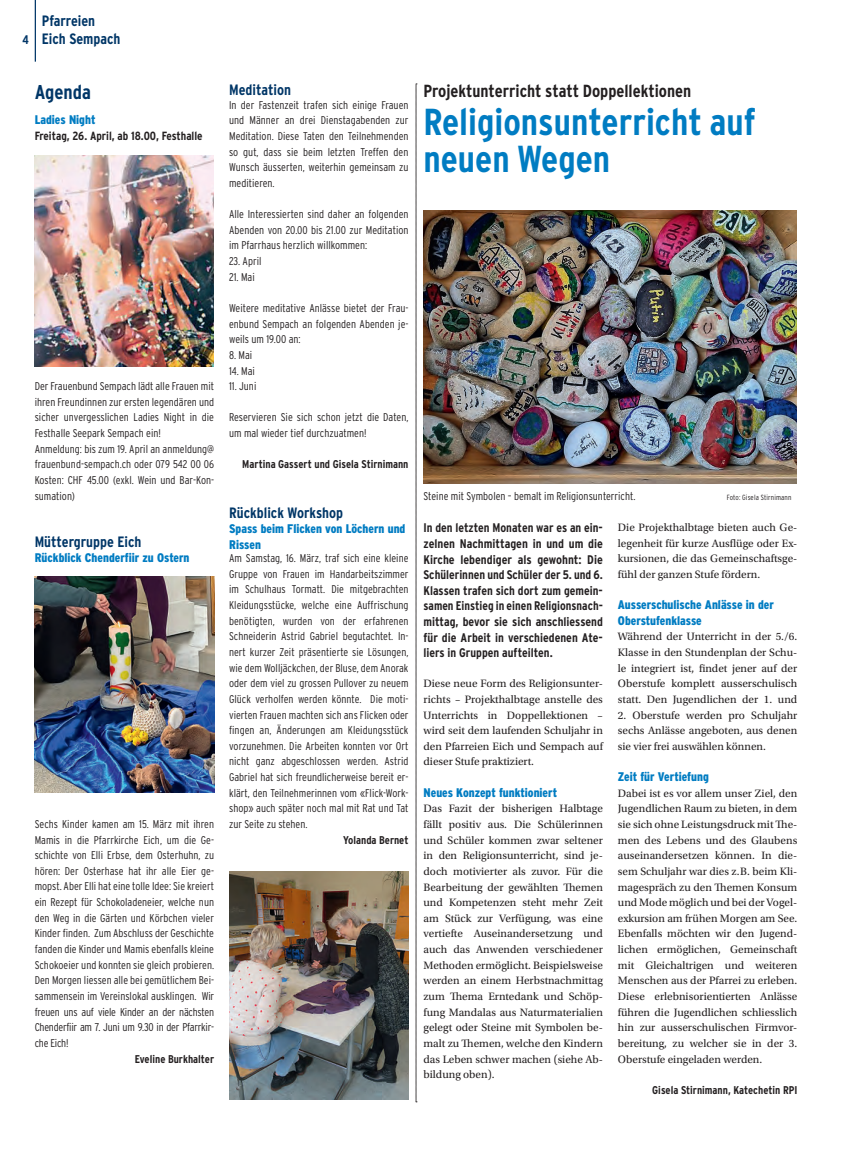
<style>
.page{position:relative;width:851px;height:1170px;background:#fff}
.page>*{position:absolute;margin:0;border:0;box-sizing:border-box;transform-origin:0 0}
.t1{font:700 37.5px/37.5px "Interstate Condensed";color:#007cc2}
.t2{font:700 20px "Interstate Condensed";color:#003667}
.t3{font:700 17.5px "Interstate Condensed";color:#231f20}
.t4{font:700 15px/18px "Interstate Condensed";color:#003667}
.t5{font:700 12.5px/15.6px "Interstate Condensed";color:#231f20;text-align:justify}
.t6{font:900 condensed 12.5px/15.6px "Interstate";color:#007cc2}
.t7{font:700 12.5px "Interstate Condensed";color:#003667}
.t8{font:700 11.88px "Interstate Condensed";color:#231f20}
.t9{font:300 condensed 11.25px/15.6px "Interstate";color:#231f20;text-align:justify}
.t10{font:11.25px/15.6px "Utopia Std";color:#231f20;text-align:justify}
.t11{font:700 11.25px "Interstate Condensed";color:#231f20}
.t12{font:300 11.25px "Interstate Condensed";color:#231f20}
.t13{font:300 7.5px "Interstate Condensed";letter-spacing:.02em;color:#231f20}
</style>
<div class="page">
<hr style="left:35px;top:0;width:1px;height:62px;background:#003667">
<img style="left:35px;top:576px;width:179px;height:216px">
<img style="left:35px;top:155px;width:178px;height:211px">
<img style="left:423px;top:210px;width:373px;height:274px">
<img style="left:229px;top:871px;width:179px;height:227px">
<svg style="left:415px;top:84px;width:2px;height:1018px;background:#a1a0a0"></svg>
<h3 class="t4" style="left:42px;top:11px;width:80px">Pfarreien<br>Eich Sempach</h3>
<h2 class="t2" style="left:35px;top:81px;width:58px">Agenda</h2>
<p class="t6" style="left:35px;top:112px;width:62px">Ladies Night</p>
<p class="t8" style="left:35px;top:129px;width:169px">Freitag, 26. April, ab 18.00, Festhalle</p>
<p class="t7" style="left:22px;top:32px;width:8px">4</p>
<p class="t9" style="left:35px;top:378px;width:181px;text-align:left">Der Frauenbund Sempach lädt alle Frauen mit ihren Freundinnen zur ersten legendären und sicher unvergesslichen Ladies Night in die Festhalle Seepark Sempach ein!<br>Anmeldung: bis zum 19. April an anmeldung@ frauenbund-sempach.ch oder 079 542 00 06<br>Kosten: CHF 45.00 (exkl. Wein und Bar-Kon&shy;sumation)</p>
<h3 class="t4" style="left:35px;top:532px;width:108px">Müttergruppe Eich</h3>
<p class="t6" style="left:35px;top:549px;width:156px">Rückblick Chenderfiir zu Ostern</p>
<p class="t9" style="left:35px;top:816px;width:181px">Sechs Kinder kamen am 15. März mit ihren Mamis in die Pfarrkirche Eich, um die Ge&shy;schichte von Elli Erbse, dem Osterhuhn, zu hören: Der Osterhase hat ihr alle Eier ge&shy;mopst. Aber Elli hat eine tolle Idee: Sie kreiert ein Rezept für Schokoladeneier, welche nun den Weg in die Gärten und Körbchen vieler Kinder finden. Zum Abschluss der Geschichte fanden die Kinder und Mamis ebenfalls kleine Schokoeier und konnten sie gleich probieren.<br>Den Morgen liessen alle bei gemütlichem Bei&shy;sammensein im Vereinslokal ausklingen. Wir freuen uns auf viele Kinder an der nächsten Chenderfiir am 7. Juni um 9.30 in der Pfarrkir&shy;che Eich!</p>
<p class="t11" style="left:135px;top:1052px;width:81px">Eveline Burkhalter</p>
<h3 class="t4" style="left:229px;top:80px;width:63px">Meditation</h3>
<p class="t9" style="left:229px;top:97px;width:181px">In der Fastenzeit trafen sich einige Frauen und Männer an drei Dienstagabenden zur Meditation. Diese Taten den Teilnehmenden so gut, dass sie beim letzten Treffen den Wunsch äusserten, weiterhin gemeinsam zu meditieren.</p>
<p class="t9" style="left:229px;top:206px;width:181px">Alle Interessierten sind daher an folgenden Abenden von 20.00 bis 21.00 zur Meditation im Pfarrhaus herzlich willkommen:</p>
<p class="t9" style="left:229px;top:253px;width:34px">23. April</p>
<p class="t9" style="left:229px;top:269px;width:27px">21. Mai</p>
<p class="t9" style="left:229px;top:300px;width:181px">Weitere meditative Anlässe bietet der Frau&shy;enbund Sempach an folgenden Abenden je&shy;weils um 19.00 an:</p>
<p class="t9" style="left:229px;top:347px;width:25px">8. Mai</p>
<p class="t9" style="left:229px;top:362px;width:27px">14. Mai</p>
<p class="t9" style="left:229px;top:378px;width:29px">11. Juni</p>
<p class="t9" style="left:229px;top:409px;width:181px">Reservieren Sie sich schon jetzt die Daten, um mal wieder tief durchzuatmen!</p>
<p class="t11" style="left:242px;top:458px;width:168px">Martina Gassert und Gisela Stirnimann</p>
<h3 class="t4" style="left:229px;top:503px;width:115px">Rückblick Workshop</h3>
<p class="t6" style="left:229px;top:521px;width:178px">Spass beim Flicken von Löchern und<br>Rissen</p>
<p class="t9" style="left:229px;top:550px;width:181px">Am Samstag, 16. März, traf sich eine kleine Gruppe von Frauen im Handarbeitszimmer im Schulhaus Tormatt. Die mitgebrachten Kleidungsstücke, welche eine Auffrischung benötigten, wurden von der erfahrenen Schneiderin Astrid Gabriel begutachtet. In&shy;nert kurzer Zeit präsentierte sie Lösungen, wie dem Wolljäckchen, der Bluse, dem Anorak oder dem viel zu grossen Pullover zu neuem Glück verholfen werden könnte. Die moti&shy;vierten Frauen machten sich ans Flicken oder fingen an, Änderungen am Kleidungsstück vorzunehmen. Die Arbeiten konnten vor Ort nicht ganz abgeschlossen werden. Astrid Gabriel hat sich freundlicherweise bereit er&shy;klärt, den Teilnehmerinnen vom «Flick-Work&shy;shop» auch später noch mal mit Rat und Tat zur Seite zu stehen.</p>
<p class="t11" style="left:343px;top:833px;width:67px">Yolanda Bernet</p>
<h3 class="t3" style="left:423px;top:81px;width:269px">Projektunterricht statt Doppellektionen</h3>
<h1 class="t1" style="left:423px;top:103px;width:333px">Religionsunterricht auf neuen Wegen</h1>
<p class="t12" style="left:423px;top:489px;width:213px">Steine mit Symbolen – bemalt im Religionsunterricht.</p>
<p class="t13" style="left:726px;top:492px;width:66px">Foto: Gisela Stirnimann</p>
<p class="t5" style="left:423px;top:520px;width:181px">In den letzten Monaten war es an ein&shy;zelnen Nachmittagen in und um die Kirche lebendiger als gewohnt: Die Schülerinnen und Schüler der 5. und 6.<br>Klassen trafen sich dort zum gemein&shy;samen Einstieg in einen Religionsnach&shy;mittag, bevor sie sich anschliessend für die Arbeit in verschiedenen Ate&shy;liers in Gruppen aufteilten.</p>
<p class="t10" style="left:423px;top:675px;width:181px">Diese neue Form des Religionsunter&shy;richts – Projekthalbtage anstelle des Unterrichts in Doppellektionen – wird seit dem laufenden Schuljahr in den Pfarreien Eich und Sempach auf dieser Stufe praktiziert.</p>
<p class="t6" style="left:423px;top:784px;width:135px">Neues Konzept funktioniert</p>
<p class="t10" style="left:423px;top:800px;width:181px">Das Fazit der bisherigen Halbtage fällt positiv aus. Die Schülerinnen und Schüler kommen zwar seltener in den Religionsunterricht, sind je&shy;doch motivierter als zuvor. Für die Bearbeitung der gewählten Themen und Kompetenzen steht mehr Zeit am Stück zur Verfügung, was eine vertiefte Auseinandersetzung und auch das Anwenden verschiedener Methoden ermöglicht. Beispielsweise werden an einem Herbstnachmittag zum Thema Erntedank und Schöp&shy;fung Mandalas aus Naturmaterialien gelegt oder Steine mit Symbolen be&shy;malt zu Themen, welche den Kindern das Leben schwer machen (siehe Ab&shy;bildung oben).</p>
<p class="t10" style="left:617px;top:519px;width:181px">Die Projekthalbtage bieten auch Ge&shy;legenheit für kurze Ausflüge oder Ex&shy;kursionen, die das Gemeinschaftsge&shy;fühl der ganzen Stufe fördern.</p>
<p class="t6" style="left:617px;top:596px;width:157px">Ausserschulische Anlässe in der<br>Oberstufenklasse</p>
<p class="t10" style="left:617px;top:629px;width:181px">Während der Unterricht in der 5./6.<br>Klasse in den Stundenplan der Schu&shy;le integriert ist, findet jener auf der Oberstufe komplett ausserschulisch statt. Den Jugendlichen der 1. und</p>
<p class="t10" style="left:617px;top:707px;width:181px">2. Oberstufe werden pro Schuljahr sechs Anlässe angeboten, aus denen sie vier frei auswählen können.</p>
<p class="t6" style="left:617px;top:768px;width:92px">Zeit für Vertiefung</p>
<p class="t10" style="left:617px;top:785px;width:181px">Dabei ist es vor allem unser Ziel, den Jugendlichen Raum zu bieten, in dem sie sich ohne Leistungsdruck mit The&shy;men des Lebens und des Glaubens auseinandersetzen können. In die&shy;sem Schuljahr war dies z.B. beim Kli&shy;magespräch zu den Themen Konsum und Mode möglich und bei der Vogel&shy;exkursion am frühen Morgen am See.<br>Ebenfalls möchten wir den Jugend&shy;lichen ermöglichen, Gemeinschaft mit Gleichaltrigen und weiteren Menschen aus der Pfarrei zu erleben.<br>Diese erlebnisorientierten Anlässe führen die Jugendlichen schliesslich hin zur ausserschulischen Firmvor&shy;bereitung, zu welcher sie in der 3.<br>Oberstufe eingeladen werden.</p>
<p class="t11" style="left:652px;top:1083px;width:146px">Gisela Stirnimann, Katechetin RPI</p>
</div>
